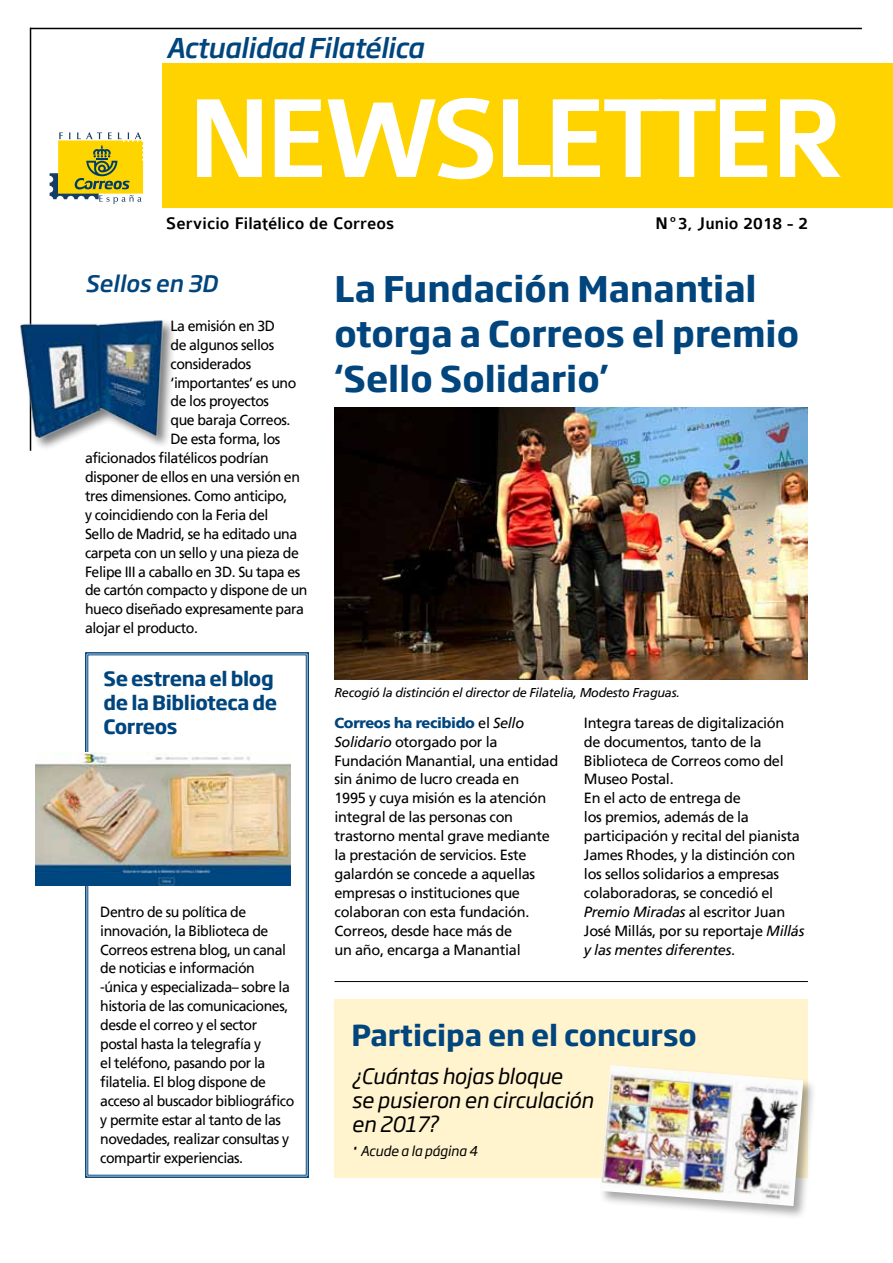
<style>
.page{position:relative;width:893px;height:1263px;background:#fff}
.page>*{position:absolute;margin:0;border:0;box-sizing:border-box;transform-origin:0 0}
.t1{font:500 120px "Colaborate";letter-spacing:-.08em;color:#fff}
.t2{font:700 34.95px/45px "Soho Gothic Pro";color:#00457d}
.t3{font:700 28.5px "Soho Gothic Pro";color:#00457d}
.t4{font:italic 500 27px "Soho Gothic Pro";letter-spacing:-.02em;color:#00457d}
.t5{font:italic 500 22.5px "Soho Gothic Pro";color:#00457d}
.t6{font:italic 21px/24px "Soho Gothic Pro";letter-spacing:-.01em;color:#000}
.t7{font:700 19.5px/24px "Soho Gothic Pro";letter-spacing:-.02em;color:#00457d}
.t8{font:500 18px "Colaborate";color:#000}
.t9{font:14.7px/18.9px "Frutiger LT";letter-spacing:-.03em;color:#000;scale:.96 1}
.t10{font:14.7px/18.9px "Frutiger LT";letter-spacing:-.03em;color:#000}
.t11{font:italic 13.5px "Soho Gothic Pro";letter-spacing:-.01em;color:#000}
.t12{font:italic 12.75px "Frutiger LT";letter-spacing:-.02em;color:#000}
.s1{font-weight:900;color:#00457d}
.s2{font-style:italic}
.s3{font-size:21px}
</style>
<div class="page">
<div style="left:163px;top:63px;width:730px;height:144px;background:#ffd300"></div>
<div style="left:334px;top:999px;width:474px;height:179px;background:#fff4ce"></div>
<hr style="left:30px;top:28px;width:1px;height:423px;background:#000">
<hr style="left:30px;top:28px;width:832px;height:1px;background:#000">
<svg style="left:84px;top:652px;width:225px;height:526px"></svg>
<hr style="left:334px;top:981px;width:474px;height:1px;background:#000">
<div style="left:18px;top:318px;width:157px;height:133px;background:#000;opacity:.5"></div>
<img style="left:18px;top:319px;width:149px;height:121px">
<div style="left:598px;top:1063px;width:218px;height:156px;background:#000;opacity:.35"></div>
<img style="left:600px;top:1065px;width:203px;height:141px">
<svg style="left:50px;top:132px;width:93px;height:72px"></svg>
<img style="left:334px;top:407px;width:474px;height:273px">
<img style="left:35px;top:752px;width:256px;height:133px">
<h3 class="t4" style="left:166px;top:26px;width:259px">Actualidad Filatélica</h3>
<h1 class="t1" style="left:186px;top:77px;width:661px">Newsletter</h1>
<p class="t8" style="left:166px;top:214px;width:230px">Servicio Filatélico de Correos</p>
<p class="t8" style="left:655px;top:214px;width:154px">Nº3, Junio 2018 - 2</p>
<h3 class="t5" style="left:85px;top:266px;width:134px">Sellos en 3D</h3>
<p class="t9" style="left:171px;top:316px;width:110px">La emisión en 3D</p>
<p class="t9" style="left:171px;top:335px;width:109px">de algunos sellos</p>
<p class="t9" style="left:171px;top:354px;width:86px">considerados</p>
<p class="t9" style="left:171px;top:373px;width:133px">‘importantes’ es uno</p>
<p class="t9" style="left:171px;top:392px;width:104px">de los proyectos</p>
<p class="t9" style="left:171px;top:411px;width:126px">que baraja Correos.</p>
<p class="t9" style="left:171px;top:430px;width:116px">De esta forma, los</p>
<p class="t9" style="left:85px;top:449px;width:193px">aficionados filatélicos podrían</p>
<p class="t9" style="left:85px;top:467px;width:225px">disponer de ellos en una versión en</p>
<p class="t9" style="left:85px;top:486px;width:212px">tres dimensiones. Como anticipo,</p>
<p class="t9" style="left:85px;top:505px;width:192px">y coincidiendo con la Feria del</p>
<p class="t9" style="left:85px;top:524px;width:223px">Sello de Madrid, se ha editado una</p>
<p class="t9" style="left:85px;top:543px;width:224px">carpeta con un sello y una pieza de</p>
<p class="t9" style="left:85px;top:562px;width:226px">Felipe III a caballo en 3D. Su tapa es</p>
<p class="t9" style="left:85px;top:581px;width:233px">de cartón compacto y dispone de un</p>
<p class="t9" style="left:85px;top:600px;width:230px">hueco diseñado expresamente para</p>
<p class="t9" style="left:85px;top:619px;width:119px">alojar el producto.</p>
<h3 class="t7" style="left:103px;top:666px;width:175px">Se estrena el blog de la Biblioteca de<br>Correos</h3>
<p class="t9" style="left:100px;top:902px;width:204px">Dentro de su política de innovación, la Biblioteca de<br>Correos estrena blog, un canal de noticias e información -única y especializada– sobre la historia de las comunicaciones, desde el correo y el sector postal hasta la telegrafía y<br>el teléfono, pasando por la filatelia. El blog dispone de acceso al buscador bibliográfico y permite estar al tanto de las novedades, realizar consultas y compartir experiencias.</p>
<h2 class="t2" style="left:334px;top:264px;width:466px">La Fundación Manantial otorga a Correos el premio ‘Sello Solidario’</h2>
<p class="t12" style="left:334px;top:685px;width:347px">Recogió la distinción el director de Filatelia, Modesto Fraguas.</p>
<p class="t10" style="left:334px;top:713px;width:225px"><span class="s1">Correos ha recibido</span> el <span class="s2">Sello<br>Solidario</span> otorgado por la<br>Fundación Manantial, una entidad sin ánimo de lucro creada en<br>1995 y cuya misión es la atención integral de las personas con trastorno mental grave mediante la prestación de servicios. Este galardón se concede a aquellas empresas o instituciones que colaboran con esta fundación.<br>Correos, desde hace más de<br>un año, encarga a Manantial</p>
<p class="t10" style="left:584px;top:713px;width:222px">Integra tareas de digitalización de documentos, tanto de la<br>Biblioteca de Correos como del<br>Museo Postal.<br>En el acto de entrega de<br>los premios, además de la participación y recital del pianista<br>James Rhodes, y la distinción con los sellos solidarios a empresas colaboradoras, se concedió el<br><span class="s2">Premio Miradas</span> al escritor Juan<br>José Millás, por su reportaje <span class="s2">Millás y las mentes diferentes</span>.</p>
<h3 class="t3" style="left:351px;top:1013px;width:347px">Participa en el concurso</h3>
<h3 class="t6" style="left:351px;top:1063px;width:243px">¿Cuántas hojas bloque<br>se pusieron en circulación en 2017?</h3>
<p class="t11" style="left:351px;top:1140px;width:128px"><span class="s3">·</span> Acude a la página 4</p>
</div>
